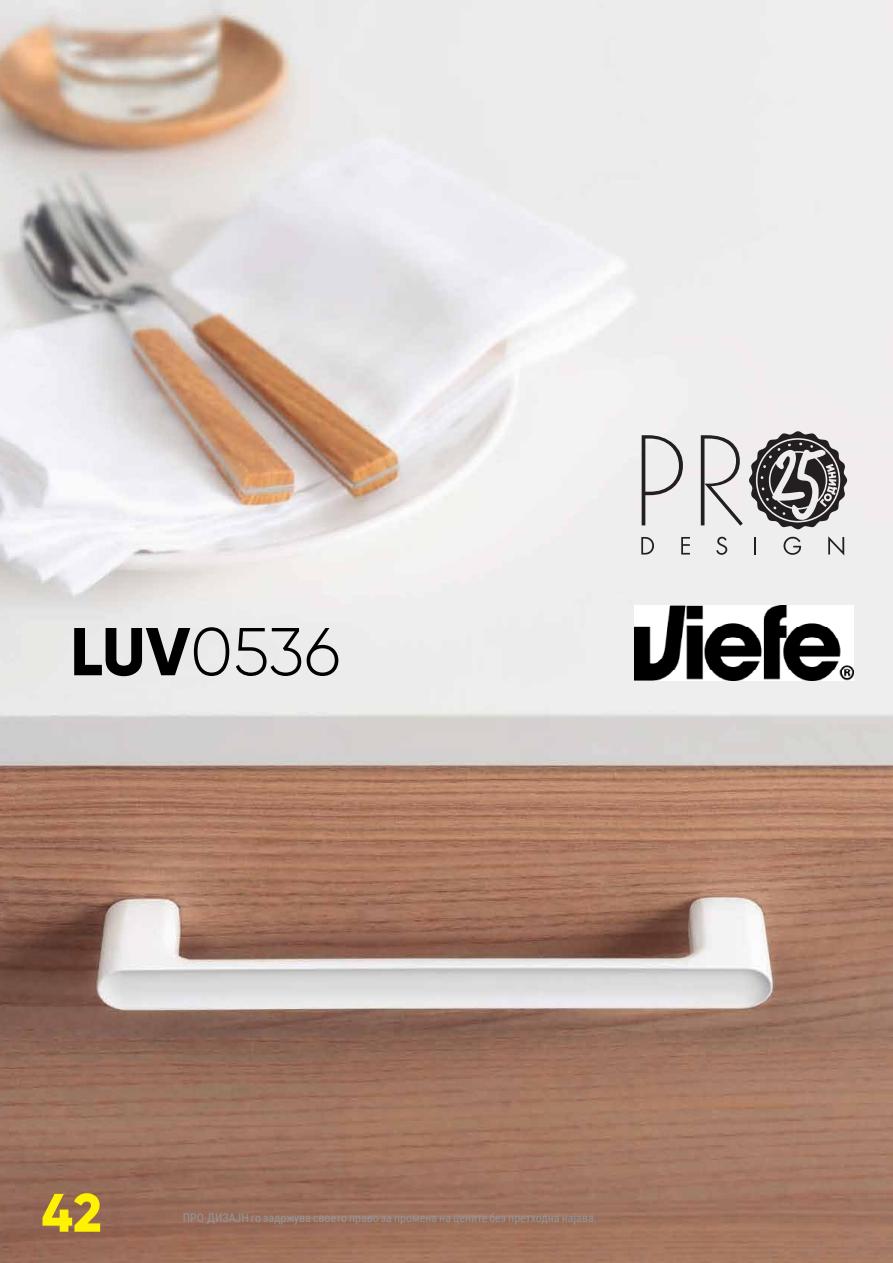
<style>
.page{position:relative;width:893px;height:1263px;background:#fff}
.page>*{position:absolute;margin:0;border:0;box-sizing:border-box;transform-origin:0 0}
.t1{font:300 67.5px "Gilroy";color:#000}
.t2{font:800 54px "Gilroy";color:#fff200}
.t3{font:12px "Roboto Condensed";color:#939598}
.s1{font-weight:800}
</style>
<div class="page">
<img style="left:0;top:0;width:893px;height:1263px">
<img style="left:635px;top:605px;width:219px;height:75px">
<svg style="left:642px;top:435px;width:41px;height:90px;background:#c9c8c8"></svg>
<svg style="left:701px;top:435px;width:42px;height:91px;background:#c4c2c3"></svg>
<svg style="left:641px;top:537px;width:13px;height:17px"></svg>
<svg style="left:681px;top:537px;width:9px;height:17px"></svg>
<svg style="left:716px;top:537px;width:11px;height:18px"></svg>
<svg style="left:754px;top:537px;width:2px;height:17px"></svg>
<svg style="left:783px;top:537px;width:18px;height:18px"></svg>
<svg style="left:828px;top:536px;width:16px;height:19px"></svg>
<svg style="left:749px;top:431px;width:98px;height:98px;background:#868384"></svg>
<h1 class="t1" style="left:70px;top:610px;width:272px"><span class="s1">LUV</span>0536</h1>
<h2 class="t2" style="left:41px;top:1179px;width:62px">42</h2>
<p class="t3" style="left:183px;top:1209px;width:416px">ПРО-ДИЗАЈН го задржува своето право за промена на цените без претходна најава.</p>
</div>
